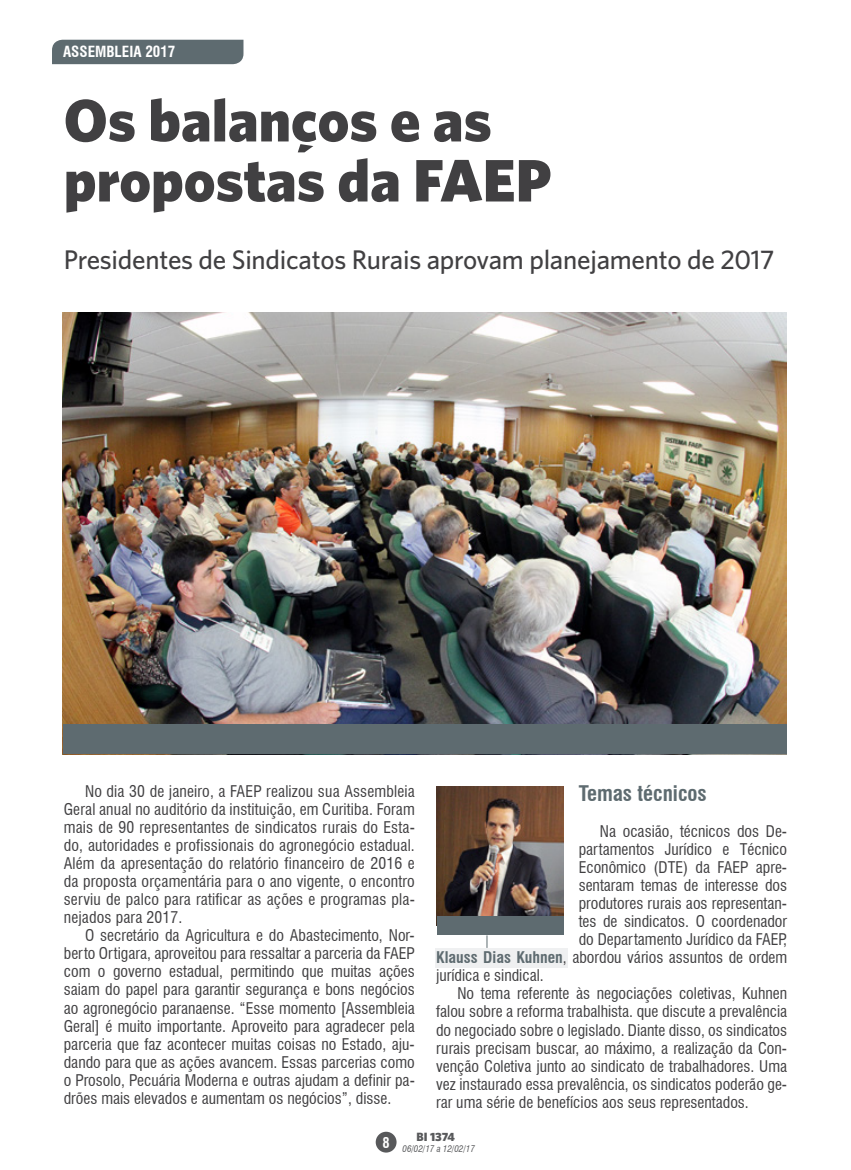
<style>
.page{position:relative;width:851px;height:1170px;background:#fff}
.page>*{position:absolute;margin:0;border:0;box-sizing:border-box;transform-origin:0 0}
.t1{font:900 60px/60px "Whitney HTF";color:#414042}
.t2{font:500 27px "Whitney HTF";letter-spacing:-.01em;color:#414042}
.t3{font:700 condensed 21px "Swiss 721 BT";color:#5e6b70}
.t4{font:condensed 15.75px/18px "Swiss 721 BT";color:#414042;text-align:justify}
.t5{font:700 condensed 15px "Swiss 721 BT";color:#fff}
.t6{font:700 condensed 14.4px "Swiss 721 BT";color:#fff}
.t7{font:900 12px "Whitney HTF";letter-spacing:-.005em;color:#58595b}
.t8{font:italic condensed 9px "Swiss 721 BT";color:#58595b}
.s1{font-weight:700;color:#5e6b70}
</style>
<div class="page">
<div style="left:375px;top:1131px;width:21px;height:21px;background:#58595b;border-radius:50%"></div>
<div style="left:435px;top:948px;width:132px;height:19px;background:#eff0f1"></div>
<div style="left:52px;top:40px;width:191px;height:24px;background:#5e6b70"></div>
<img style="left:437px;top:786px;width:126px;height:130px">
<img style="left:63px;top:312px;width:723px;height:412px">
<div style="left:437px;top:916px;width:126px;height:19px;background:#5e6b70"></div>
<div style="left:63px;top:724px;width:723px;height:30px;background:#5e6b70"></div>
<svg style="left:486px;top:935px;width:1px;height:12px"></svg>
<p class="t5" style="left:63px;top:43px;width:114px">ASSEMBLEIA 2017</p>
<h1 class="t1" style="left:64px;top:89px;width:488px">Os balanços e as propostas da FAEP</h1>
<h2 class="t2" style="left:64px;top:244px;width:712px">Presidentes de Sindicatos Rurais aprovam planejamento de 2017</h2>
<p class="t4" style="left:64px;top:782px;width:352px;text-indent:21px">No dia 30 de janeiro, a FAEP realizou sua Assembleia Geral anual no auditório da instituição, em Curitiba. Foram mais de 90 representantes de sindicatos rurais do Esta&shy;do, autoridades e profissionais do agronegócio estadual.<br>Além da apresentação do relatório financeiro de 2016 e da proposta orçamentária para o ano vigente, o encontro serviu de palco para ratificar as ações e programas pla&shy;nejados para 2017.</p>
<p class="t4" style="left:64px;top:926px;width:352px;text-indent:21px">O secretário da Agricultura e do Abastecimento, Nor&shy;berto Ortigara, aproveitou para ressaltar a parceria da FAEP com o governo estadual, permitindo que muitas ações saiam do papel para garantir segurança e bons negócios ao agronegócio paranaense. “Esse momento [Assembleia Geral] é muito importante. Aproveito para agradecer pela parceria que faz acontecer muitas coisas no Estado, aju&shy;dando para que as ações avancem. Essas parcerias como o Prosolo, Pecuária Moderna e outras ajudam a definir pa&shy;drões mais elevados e aumentam os negócios”, disse.</p>
<h3 class="t3" style="left:578px;top:781px;width:130px">Temas técnicos</h3>
<p class="t4" style="left:600px;top:822px;width:189px">Na ocasião, técnicos dos De-</p>
<p class="t4" style="left:578px;top:840px;width:210px">partamentos Jurídico e Técnico</p>
<p class="t4" style="left:578px;top:858px;width:210px">Econômico (DTE) da FAEP apre-</p>
<p class="t4" style="left:578px;top:876px;width:210px">sentaram temas de interesse dos</p>
<p class="t4" style="left:578px;top:894px;width:210px">produtores rurais aos representan-</p>
<p class="t4" style="left:578px;top:912px;width:210px">tes de sindicatos. O coordenador</p>
<p class="t4" style="left:578px;top:930px;width:210px">do Departamento Jurídico da FAEP,</p>
<p class="t4" style="left:436px;top:948px;width:352px"><span class="s1">Klauss Dias Kuhnen</span>, abordou vários assuntos de ordem</p>
<p class="t4" style="left:436px;top:966px;width:109px">jurídica e sindical.</p>
<p class="t4" style="left:457px;top:984px;width:331px">No tema referente às negociações coletivas, Kuhnen</p>
<p class="t4" style="left:436px;top:1002px;width:352px">falou sobre a reforma trabalhista. que discute a prevalência</p>
<p class="t4" style="left:436px;top:1020px;width:352px">do negociado sobre o legislado. Diante disso, os sindicatos</p>
<p class="t4" style="left:436px;top:1038px;width:352px">rurais precisam buscar, ao máximo, a realização da Con-</p>
<p class="t4" style="left:436px;top:1056px;width:352px">venção Coletiva junto ao sindicato de trabalhadores. Uma</p>
<p class="t4" style="left:436px;top:1074px;width:352px">vez instaurado essa prevalência, os sindicatos poderão ge-</p>
<p class="t4" style="left:436px;top:1092px;width:314px">rar uma série de benefícios aos seus representados.</p>
<p class="t6" style="left:382px;top:1133px;width:9px">8</p>
<p class="t7" style="left:416px;top:1128px;width:40px">BI 1374</p>
<p class="t8" style="left:402px;top:1143px;width:74px">06/02/17 a 12/02/17</p>
</div>
